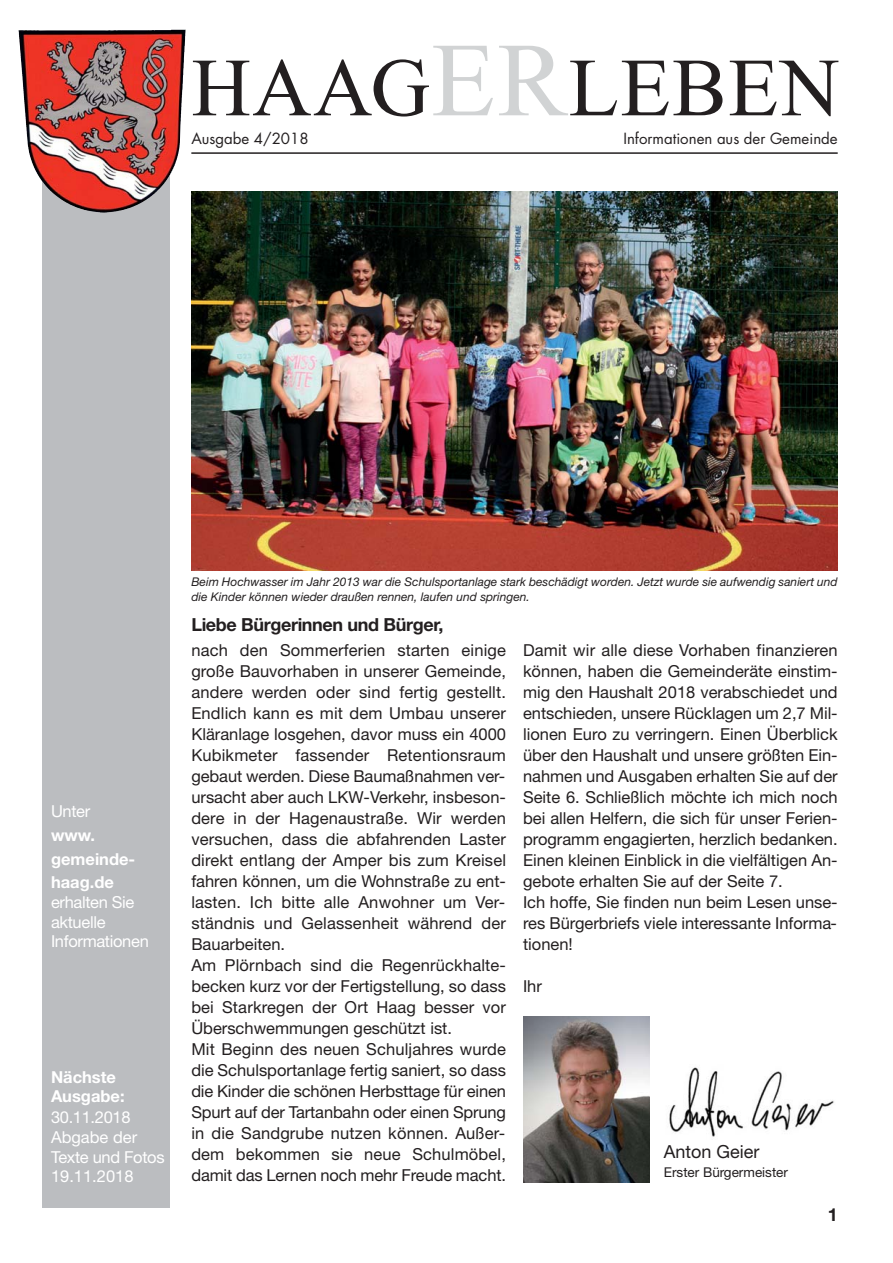
<style>
.page{position:relative;width:893px;height:1263px;background:#fff}
.page>*{position:absolute;margin:0;border:0;box-sizing:border-box;transform-origin:0 0}
.t1{font:82.5px "Times New Roman";letter-spacing:.015em;color:#231f20}
.t2{font:700 18px "Helvetica Neue";letter-spacing:-.02em;color:#231f20}
.t3{font:18px "Helvetica Neue";color:#231f20}
.t4{font:16.5px/21px "Helvetica Neue";color:#231f20}
.t5{font:16.5px/19.8px "Helvetica Neue";letter-spacing:-.02em;color:#fff}
.t6{font:700 16.5px/23.5px "Helvetica Neue";color:#fff}
.t7{font:15px "Futura";color:#231f20}
.t8{font:13.5px "Helvetica Neue";color:#231f20}
.t9{font:italic 12px/15px "Helvetica Neue";color:#231f20}
.s1{font-size:105px;color:#d1d3d4}
</style>
<div class="page">
<div style="left:43px;top:128px;width:127px;height:1080px;background:#bbbdc0"></div>
<hr style="left:191px;top:152px;width:647px;height:2px;background:#231f20">
<img style="left:19px;top:30px;width:167px;height:178px">
<img style="left:191px;top:191px;width:647px;height:379px">
<img style="left:669px;top:1067px;width:165px;height:70px">
<img style="left:523px;top:1016px;width:126px;height:166px">
<h1 class="t1" style="left:191px;top:57px;width:650px">HAAG<span class="s1">ER</span>LEBEN</h1>
<p class="t7" style="left:191px;top:131px;width:119px">Ausgabe 4/2018</p>
<p class="t7" style="left:623px;top:131px;width:216px">Informationen aus der Gemeinde</p>
<p class="t5" style="left:51px;top:803px;width:41px">Unter</p>
<p class="t6" style="left:51px;top:825px;width:86px">www. gemeinde&shy;haag.de</p>
<p class="t5" style="left:51px;top:894px;width:99px">erhalten Sie aktuelle<br>Informationen</p>
<p class="t6" style="left:51px;top:1070px;width:75px;line-height:18.3px">Nächste<br>Ausgabe:</p>
<p class="t5" style="left:51px;top:1109px;width:115px">30.11.2018<br>Abgabe der<br>Texte und Fotos<br>19.11.2018</p>
<p class="t9" style="left:191px;top:576px;width:648px">Beim Hochwasser im Jahr 2013 war die Schulsportanlage stark beschädigt worden. Jetzt wurde sie aufwendig saniert und die Kinder können wieder draußen rennen, laufen und springen.</p>
<p class="t2" style="left:191px;top:619px;width:253px">Liebe Bürgerinnen und Bürger,</p>
<p class="t4" style="left:191px;top:641px;width:316px">nach den Sommerferien starten einige große Bauvorhaben in unserer Gemeinde, andere werden oder sind fertig gestellt.<br>Endlich kann es mit dem Umbau unserer Kläranlage losgehen, davor muss ein 4000<br>Kubikmeter fassender Retentionsraum gebaut werden. Diese Baumaßnahmen ver&shy;ursacht aber auch LKW-Verkehr, insbeson&shy;dere in der Hagenaustraße. Wir werden versuchen, dass die abfahrenden Laster direkt entlang der Amper bis zum Kreisel fahren können, um die Wohnstraße zu ent&shy;lasten. Ich bitte alle Anwohner um Ver&shy;ständnis und Gelassenheit während der Bauarbeiten.<br>Am Plörnbach sind die Regenrückhalte&shy;becken kurz vor der Fertigstellung, so dass bei Starkregen der Ort Haag besser vor Überschwemmungen geschützt ist.<br>Mit Beginn des neuen Schuljahres wurde die Schulsportanlage fertig saniert, so dass die Kinder die schönen Herbsttage für einen Spurt auf der Tartanbahn oder einen Sprung in die Sandgrube nutzen können. Außer&shy;dem bekommen sie neue Schulmöbel, damit das Lernen noch mehr Freude macht.</p>
<p class="t4" style="left:523px;top:641px;width:316px">Damit wir alle diese Vorhaben finanzieren können, haben die Gemeinderäte einstim&shy;mig den Haushalt 2018 verabschiedet und entschieden, unsere Rücklagen um 2,7 Mil&shy;lionen Euro zu verringern. Einen Überblick über den Haushalt und unsere größten Ein&shy;nahmen und Ausgaben erhalten Sie auf der Seite 6. Schließlich möchte ich mich noch bei allen Helfern, die sich für unser Ferien&shy;programm engagierten, herzlich bedanken.<br>Einen kleinen Einblick in die vielfältigen An&shy;gebote erhalten Sie auf der Seite 7.<br>Ich hoffe, Sie finden nun beim Lesen unse&shy;res Bürgerbriefs viele interessante Informa&shy;tionen!</p>
<p class="t4" style="left:523px;top:977px;width:20px">Ihr</p>
<p class="t3" style="left:664px;top:1145px;width:97px">Anton Geier</p>
<p class="t8" style="left:664px;top:1167px;width:126px">Erster Bürgermeister</p>
<p class="t2" style="left:828px;top:1208px;width:12px">1</p>
</div>
